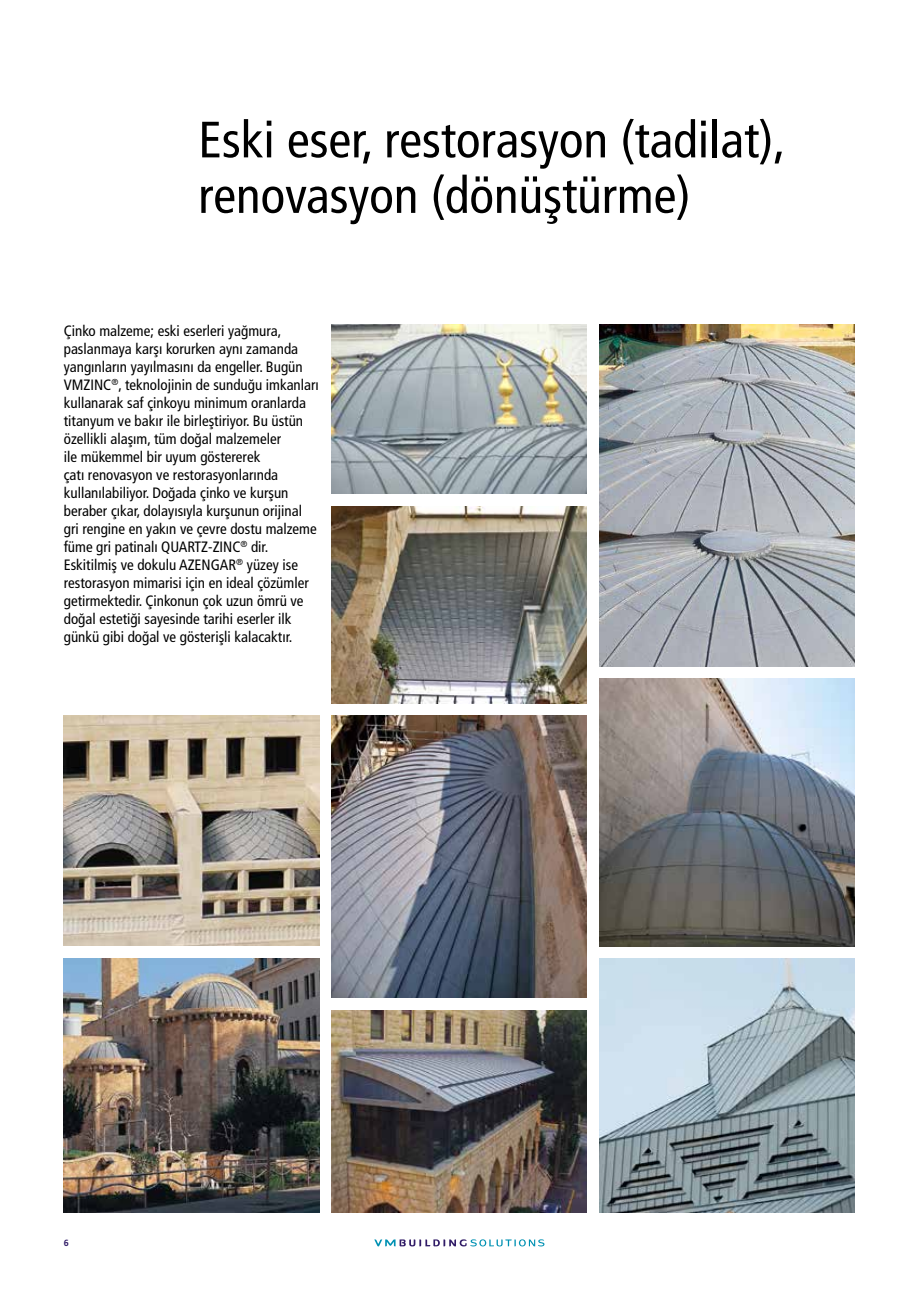
<style>
.page{position:relative;width:906px;height:1289px;background:#fff}
.page>*{position:absolute;margin:0;border:0;box-sizing:border-box;transform-origin:0 0}
.t1{font:condensed 51px/55.5px "Frutiger LT Pro";color:#000}
.t2{font:condensed 15px/18px "Frutiger LT Pro";color:#000}
.t3{font:700 9px "Frutiger LT Pro";color:#311c67}
</style>
<div class="page">
<svg style="left:374px;top:1239px;width:170px;height:7px"></svg>
<img style="left:332px;top:1010px;width:255px;height:202px">
<img style="left:600px;top:958px;width:255px;height:254px">
<img style="left:64px;top:958px;width:255px;height:254px">
<img style="left:600px;top:678px;width:255px;height:268px">
<img style="left:332px;top:715px;width:255px;height:282px">
<img style="left:64px;top:715px;width:255px;height:230px">
<img style="left:332px;top:325px;width:255px;height:168px">
<img style="left:332px;top:506px;width:255px;height:197px">
<img style="left:600px;top:325px;width:254px;height:341px">
<h1 class="t1" style="left:198px;top:112px;width:589px">Eski eser, restorasyon (tadilat), renovasyon (dönüştürme)</h1>
<p class="t2" style="left:64px;top:322px;width:257px">Çinko malzeme; eski eserleri yağmura, paslanmaya karşı korurken aynı zamanda yangınların yayılmasını da engeller. Bugün VMZINC<sup>®</sup>, teknolojinin de sunduğu imkanları kullanarak saf çinkoyu minimum oranlarda titanyum ve bakır ile birleştiriyor. Bu üstün özellikli alaşım, tüm doğal malzemeler<br>ile mükemmel bir uyum göstererek<br>çatı renovasyon ve restorasyonlarında kullanılabiliyor. Doğada çinko ve kurşun beraber çıkar, dolayısıyla kurşunun orijinal gri rengine en yakın ve çevre dostu malzeme füme gri patinalı QUARTZ-ZINC<sup>®</sup> dir.<br>Eskitilmiş ve dokulu AZENGAR<sup>®</sup> yüzey ise restorasyon mimarisi için en ideal çözümler getirmektedir. Çinkonun çok uzun ömrü ve doğal estetiği sayesinde tarihi eserler ilk günkü gibi doğal ve gösterişli kalacaktır.</p>
<p class="t3" style="left:64px;top:1237px;width:7px">6</p>
</div>
